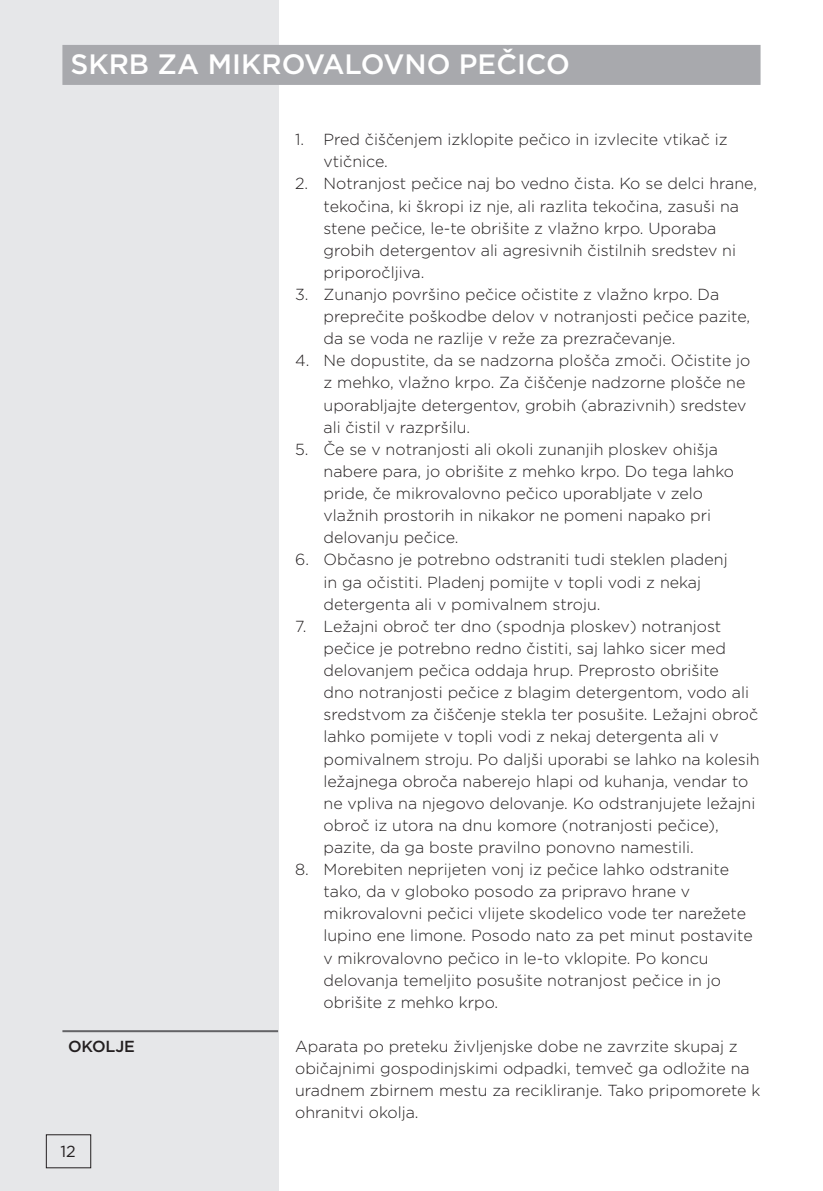
<style>
.page{position:relative;width:823px;height:1191px;background:#fff}
.page>*{position:absolute;margin:0;border:0;box-sizing:border-box;transform-origin:0 0}
.naslov_1{font:500 28px "Gotham";color:#fff}
.seznam_stevilke{font:300 16px/22.2px "Gotham";color:#231f20}
.besedilo{font:300 16px/22.2px "Gotham";color:#231f20}
.naslov_2a{font:500 16px "Gotham";letter-spacing:-.01em;color:#231f20}
.t1{font:16px "Gotham";color:#231f20}
</style>
<div class="page">
<div style="left:0;top:0;width:278px;height:1191px;background:#e6e7e9"></div>
<hr style="left:62px;top:1030px;width:216px;height:2px;background:#636366">
<div style="left:62px;top:45px;width:698px;height:40px;background:#a8a9ad"></div>
<div style="left:46px;top:1134px;width:45px;height:34px;border:1px solid #231f20"></div>
<p class="naslov_1" style="left:70px;top:45px;width:500px">SKRB ZA MIKROVALOVNO PEČICO</p>
<p class="naslov_2a" style="left:68px;top:1036px;width:68px">OKOLJE</p>
<p class="t1" style="left:60px;top:1140px;width:17px">12</p>
<p class="seznam_stevilke" style="left:323px;top:128px;width:405px;text-indent:-28px">1. Pred čiščenjem izklopite pečico in izvlecite vtikač iz vtičnice.</p>
<p class="seznam_stevilke" style="left:323px;top:172px;width:435px;text-indent:-28px">2. Notranjost pečice naj bo vedno čista. Ko se delci hrane, tekočina, ki škropi iz nje, ali razlita tekočina, zasuši na stene pečice, le-te obrišite z vlažno krpo. Uporaba grobih detergentov ali agresivnih čistilnih sredstev ni priporočljiva.</p>
<p class="seznam_stevilke" style="left:323px;top:283px;width:428px;text-indent:-28px">3. Zunanjo površino pečice očistite z vlažno krpo. Da preprečite poškodbe delov v notranjosti pečice pazite, da se voda ne razlije v reže za prezračevanje.</p>
<p class="seznam_stevilke" style="left:323px;top:349px;width:428px;text-indent:-28px">4. Ne dopustite, da se nadzorna plošča zmoči. Očistite jo z mehko, vlažno krpo. Za čiščenje nadzorne plošče ne uporabljajte detergentov, grobih (abrazivnih) sredstev ali čistil v razpršilu.</p>
<p class="seznam_stevilke" style="left:323px;top:437px;width:412px;text-indent:-28px">5. Če se v notranjosti ali okoli zunanjih ploskev ohišja nabere para, jo obrišite z mehko krpo. Do tega lahko pride, če mikrovalovno pečico uporabljate v zelo vlažnih prostorih in nikakor ne pomeni napako pri delovanju pečice.</p>
<p class="seznam_stevilke" style="left:323px;top:548px;width:405px;text-indent:-28px">6. Občasno je potrebno odstraniti tudi steklen pladenj in ga očistiti. Pladenj pomijte v topli vodi z nekaj detergenta ali v pomivalnem stroju.</p>
<p class="seznam_stevilke" style="left:323px;top:614px;width:437px;text-indent:-28px">7. Ležajni obroč ter dno (spodnja ploskev) notranjost pečice je potrebno redno čistiti, saj lahko sicer med delovanjem pečica oddaja hrup. Preprosto obrišite<br>dno notranjosti pečice z blagim detergentom, vodo ali sredstvom za čiščenje stekla ter posušite. Ležajni obroč lahko pomijete v topli vodi z nekaj detergenta ali v pomivalnem stroju. Po daljši uporabi se lahko na kolesih ležajnega obroča naberejo hlapi od kuhanja, vendar to ne vpliva na njegovo delovanje. Ko odstranjujete ležajni obroč iz utora na dnu komore (notranjosti pečice), pazite, da ga boste pravilno ponovno namestili.</p>
<p class="seznam_stevilke" style="left:323px;top:858px;width:430px;text-indent:-28px">8. Morebiten neprijeten vonj iz pečice lahko odstranite tako, da v globoko posodo za pripravo hrane v mikrovalovni pečici vlijete skodelico vode ter narežete lupino ene limone. Posodo nato za pet minut postavite v mikrovalovno pečico in le-to vklopite. Po koncu delovanja temeljito posušite notranjost pečice in jo obrišite z mehko krpo.</p>
<p class="besedilo" style="left:295px;top:1034px;width:466px">Aparata po preteku življenjske dobe ne zavrzite skupaj z običajnimi gospodinjskimi odpadki, temveč ga odložite na uradnem zbirnem mestu za recikliranje. Tako pripomorete k ohranitvi okolja.</p>
</div>
